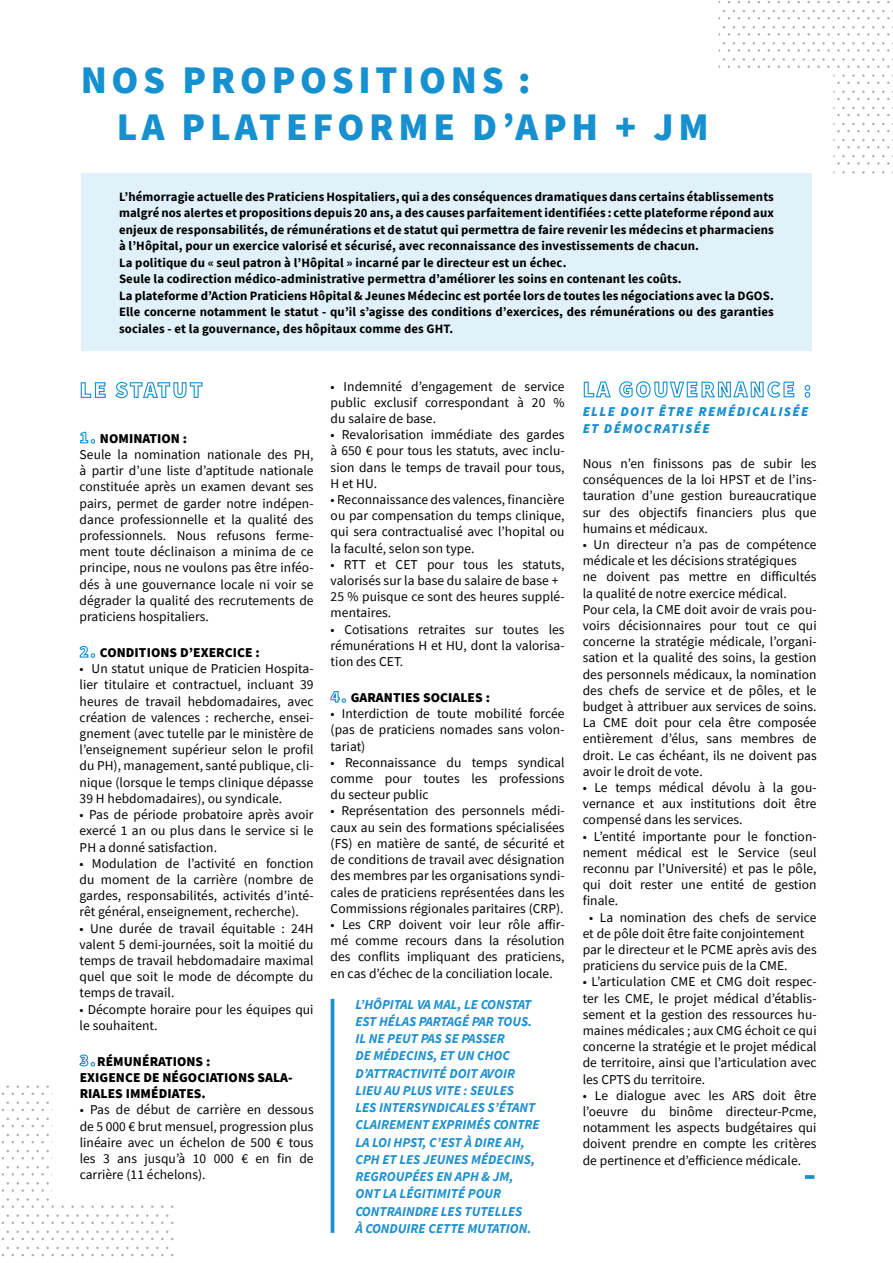
<style>
.page{position:relative;width:893px;height:1263px;background:#fff}
.page>*{position:absolute;margin:0;border:0;box-sizing:border-box;transform-origin:0 0}
.t1{font:900 39px/46.8px "Source Sans Pro";letter-spacing:.12em;color:#1790d0}
.t2{font:13.5px/16.2px "Source Sans Pro";letter-spacing:.005em;color:#000;text-align:justify}
.t3{font:italic 700 13.5px/17.2px "Source Sans Pro";color:#1b8fcf}
.t4{font:900 13.5px/16.2px "Source Sans Pro";letter-spacing:.005em;color:#000}
.t5{font:italic 900 13.5px/16.2px "Source Sans Pro";letter-spacing:.1em;color:#1790d0}
.t6{font:700 12.75px/16.5px "Source Sans Pro";letter-spacing:.01em;color:#000}
</style>
<div class="page">
<div style="left:81px;top:173px;width:730px;height:178px;background:#e0f1fa"></div>
<svg style="left:2px;top:1085px;width:50px;height:10px"></svg>
<svg style="left:2px;top:1101px;width:50px;height:10px"></svg>
<svg style="left:2px;top:1118px;width:50px;height:9px"></svg>
<svg style="left:2px;top:1134px;width:50px;height:9px"></svg>
<svg style="left:2px;top:1150px;width:50px;height:9px"></svg>
<svg style="left:2px;top:1166px;width:50px;height:9px"></svg>
<svg style="left:2px;top:1182px;width:50px;height:10px"></svg>
<svg style="left:2px;top:1198px;width:52px;height:10px"></svg>
<svg style="left:2px;top:1214px;width:171px;height:10px"></svg>
<svg style="left:2px;top:1230px;width:171px;height:10px"></svg>
<svg style="left:2px;top:1247px;width:171px;height:9px"></svg>
<svg style="left:719px;top:10px;width:174px;height:9px"></svg>
<svg style="left:719px;top:26px;width:174px;height:10px"></svg>
<svg style="left:719px;top:42px;width:174px;height:10px"></svg>
<svg style="left:719px;top:58px;width:174px;height:10px"></svg>
<svg style="left:833px;top:74px;width:60px;height:10px"></svg>
<svg style="left:833px;top:91px;width:60px;height:9px"></svg>
<svg style="left:833px;top:107px;width:60px;height:9px"></svg>
<svg style="left:833px;top:123px;width:60px;height:9px"></svg>
<svg style="left:833px;top:139px;width:60px;height:9px"></svg>
<svg style="left:833px;top:155px;width:60px;height:10px"></svg>
<svg style="left:805px;top:1175px;width:9px;height:4px"></svg>
<svg style="left:80px;top:382px;width:26px;height:16px"></svg>
<svg style="left:115px;top:381px;width:88px;height:18px"></svg>
<svg style="left:583px;top:381px;width:28px;height:17px"></svg>
<svg style="left:619px;top:381px;width:176px;height:17px"></svg>
<svg style="left:804px;top:384px;width:7px;height:14px"></svg>
<hr style="left:331px;top:999px;width:3px;height:234px;background:#1b8fcf">
<svg style="left:80px;top:431px;width:16px;height:13px"></svg>
<svg style="left:79px;top:645px;width:17px;height:13px"></svg>
<svg style="left:79px;top:1054px;width:17px;height:13px"></svg>
<svg style="left:330px;top:691px;width:16px;height:12px"></svg>
<h1 class="t1" style="left:117px;top:56px;width:593px;text-indent:-36px">NOS PROPOSITIONS :<br>LA PLATEFORME D’APH + JM</h1>
<p class="t6" style="left:119px;top:188px;width:656px">L’hémorragie actuelle des Praticiens Hospitaliers, qui a des conséquences dramatiques dans certains établissements malgré nos alertes et propositions depuis 20 ans, a des causes parfaitement identifiées : cette plateforme répond aux enjeux de responsabilités, de rémunérations et de statut qui permettra de faire revenir les médecins et pharmaciens à l’Hôpital, pour un exercice valorisé et sécurisé, avec reconnaissance des investissements de chacun.<br>La politique du « seul patron à l’Hôpital » incarné par le directeur est un échec.<br>Seule la codirection médico-administrative permettra d’améliorer les soins en contenant les coûts.<br>La plateforme d’Action Praticiens Hôpital &amp; Jeunes Médecinc est portée lors de toutes les négociations avec la DGOS.<br>Elle concerne notamment le statut - qu’il s’agisse des conditions d’exercices, des rémunérations ou des garanties sociales - et la gouvernance, des hôpitaux comme des GHT.</p>
<p class="t4" style="left:100px;top:430px;width:89px">NOMINATION :</p>
<p class="t2" style="left:80px;top:446px;width:235px">Seule la nomination nationale des PH, à partir d’une liste d’aptitude nationale constituée après un examen devant ses pairs, permet de garder notre indépen&shy;dance professionnelle et la qualité des professionnels. Nous refusons ferme&shy;ment toute déclinaison a minima de ce principe, nous ne voulons pas être inféo&shy;dés à une gouvernance locale ni voir se dégrader la qualité des recrutements de praticiens hospitaliers.</p>
<p class="t4" style="left:100px;top:644px;width:161px">CONDITIONS D’EXERCICE :</p>
<p class="t2" style="left:80px;top:661px;width:235px">• Un statut unique de Praticien Hospita&shy;lier titulaire et contractuel, incluant 39 heures de travail hebdomadaires, avec création de valences : recherche, ensei&shy;gnement (avec tutelle par le ministère de l’enseignement supérieur selon le profil du PH), management, santé publique, cli&shy;nique (lorsque le temps clinique dépasse 39 H hebdomadaires), ou syndicale.</p>
<p class="t2" style="left:80px;top:806px;width:235px">• Pas de période probatoire après avoir exercé 1 an ou plus dans le service si le PH a donné satisfaction.</p>
<p class="t2" style="left:80px;top:855px;width:235px">• Modulation de l’activité en fonction du moment de la carrière (nombre de gardes, responsabilités, activités d’inté&shy;rêt général, enseignement, recherche).</p>
<p class="t2" style="left:80px;top:920px;width:235px">• Une durée de travail équitable : 24H valent 5 demi-journées, soit la moitié du temps de travail hebdomadaire maximal quel que soit le mode de décompte du temps de travail.</p>
<p class="t2" style="left:80px;top:1001px;width:235px">• Décompte horaire pour les équipes qui le souhaitent.</p>
<p class="t4" style="left:80px;top:1053px;width:215px;text-indent:17px">RÉMUNÉRATIONS :<br>EXIGENCE DE NÉGOCIATIONS SALA-<br>RIALES IMMÉDIATES.</p>
<p class="t2" style="left:80px;top:1102px;width:235px">• Pas de début de carrière en dessous de 5 000 € brut mensuel, progression plus linéaire avec un échelon de 500 € tous les 3 ans jusqu’à 10 000 € en fin de carrière (11 échelons).</p>
<p class="t2" style="left:331px;top:378px;width:235px">• Indemnité d’engagement de service public exclusif correspondant à 20 % du salaire de base.</p>
<p class="t2" style="left:331px;top:427px;width:235px">• Revalorisation immédiate des gardes à 650 € pour tous les statuts, avec inclu&shy;sion dans le temps de travail pour tous, H et HU.</p>
<p class="t2" style="left:331px;top:491px;width:235px">• Reconnaissance des valences, financière ou par compensation du temps clinique, qui sera contractualisé avec l’hopital ou la faculté, selon son type.</p>
<p class="t2" style="left:331px;top:556px;width:235px;text-align:left">• RTT et CET pour tous les statuts, valorisés sur la base du salaire de base +<br>25 % puisque ce sont des heures supplé&shy;mentaires.</p>
<p class="t2" style="left:331px;top:621px;width:235px">• Cotisations retraites sur toutes les rémunérations H et HU, dont la valorisa&shy;tion des CET.</p>
<p class="t4" style="left:351px;top:689px;width:141px">GARANTIES SOCIALES :</p>
<p class="t2" style="left:331px;top:706px;width:235px">• Interdiction de toute mobilité forcée (pas de praticiens nomades sans volon&shy;tariat)</p>
<p class="t2" style="left:331px;top:754px;width:235px">• Reconnaissance du temps syndical comme pour toutes les professions du secteur public</p>
<p class="t2" style="left:331px;top:803px;width:235px">• Représentation des personnels médi&shy;caux au sein des formations spécialisées (FS) en matière de santé, de sécurité et de conditions de travail avec désignation des membres par les organisations syndi&shy;cales de praticiens représentées dans les Commissions régionales paritaires (CRP).</p>
<p class="t2" style="left:331px;top:916px;width:235px">• Les CRP doivent voir leur rôle affir&shy;mé comme recours dans la résolution des conflits impliquant des praticiens, en cas d’échec de la conciliation locale.</p>
<p class="t3" style="left:355px;top:995px;width:186px">L’HÔPITAL VA MAL, LE CONSTAT<br>EST HÉLAS PARTAGÉ PAR TOUS.<br>IL NE PEUT PAS SE PASSER<br>DE MÉDECINS, ET UN CHOC<br>D’ATTRACTIVITÉ DOIT AVOIR<br>LIEU AU PLUS VITE : SEULES<br>LES INTERSYNDICALES S’ÉTANT<br>CLAIREMENT EXPRIMÉS CONTRE<br>LA LOI HPST, C’EST À DIRE AH,<br>CPH ET LES JEUNES MÉDECINS,<br>REGROUPÉES EN APH &amp; JM,<br>ONT LA LÉGITIMITÉ POUR<br>CONTRAINDRE LES TUTELLES<br>À CONDUIRE CETTE MUTATION.</p>
<p class="t5" style="left:583px;top:403px;width:227px">ELLE DOIT ÊTRE REMÉDICALISÉE<br>ET DÉMOCRATISÉE</p>
<p class="t2" style="left:583px;top:455px;width:235px">Nous n’en finissons pas de subir les conséquences de la loi HPST et de l’ins&shy;tauration d’une gestion bureaucratique sur des objectifs financiers plus que humains et médicaux.</p>
<p class="t2" style="left:583px;top:536px;width:235px;text-align:left">• Un directeur n’a pas de compétence médicale et les décisions stratégiques<br>ne doivent pas mettre en difficultés la qualité de notre exercice médical.<br>Pour cela, la CME doit avoir de vrais pou&shy;voirs décisionnaires pour tout ce qui concerne la stratégie médicale, l’organi&shy;sation et la qualité des soins, la gestion des personnels médicaux, la nomination des chefs de service et de pôles, et le budget à attribuer aux services de soins.<br>La CME doit pour cela être composée entièrement d’élus, sans membres de droit. Le cas échéant, ils ne doivent pas avoir le droit de vote.</p>
<p class="t2" style="left:583px;top:779px;width:235px">• Le temps médical dévolu à la gou&shy;vernance et aux institutions doit être compensé dans les services.</p>
<p class="t2" style="left:583px;top:828px;width:235px">• L’entité importante pour le fonction&shy;nement médical est le Service (seul reconnu par l’Université) et pas le pôle, qui doit rester une entité de gestion finale.</p>
<p class="t2" style="left:583px;top:909px;width:235px;text-align:left;text-indent:6px">• La nomination des chefs de service et de pôle doit être faite conjointement par le directeur et le PCME après avis des praticiens du service puis de la CME.</p>
<p class="t2" style="left:583px;top:974px;width:235px">• L’articulation CME et CMG doit respec&shy;ter les CME, le projet médical d’établis&shy;sement et la gestion des ressources hu&shy;maines médicales ; aux CMG échoit ce qui concerne la stratégie et le projet médical de territoire, ainsi que l’articulation avec les CPTS du territoire.</p>
<p class="t2" style="left:583px;top:1087px;width:235px">• Le dialogue avec les ARS doit être l’oeuvre du binôme directeur-Pcme, notamment les aspects budgétaires qui doivent prendre en compte les critères de pertinence et d’efficience médicale.</p>
</div>
